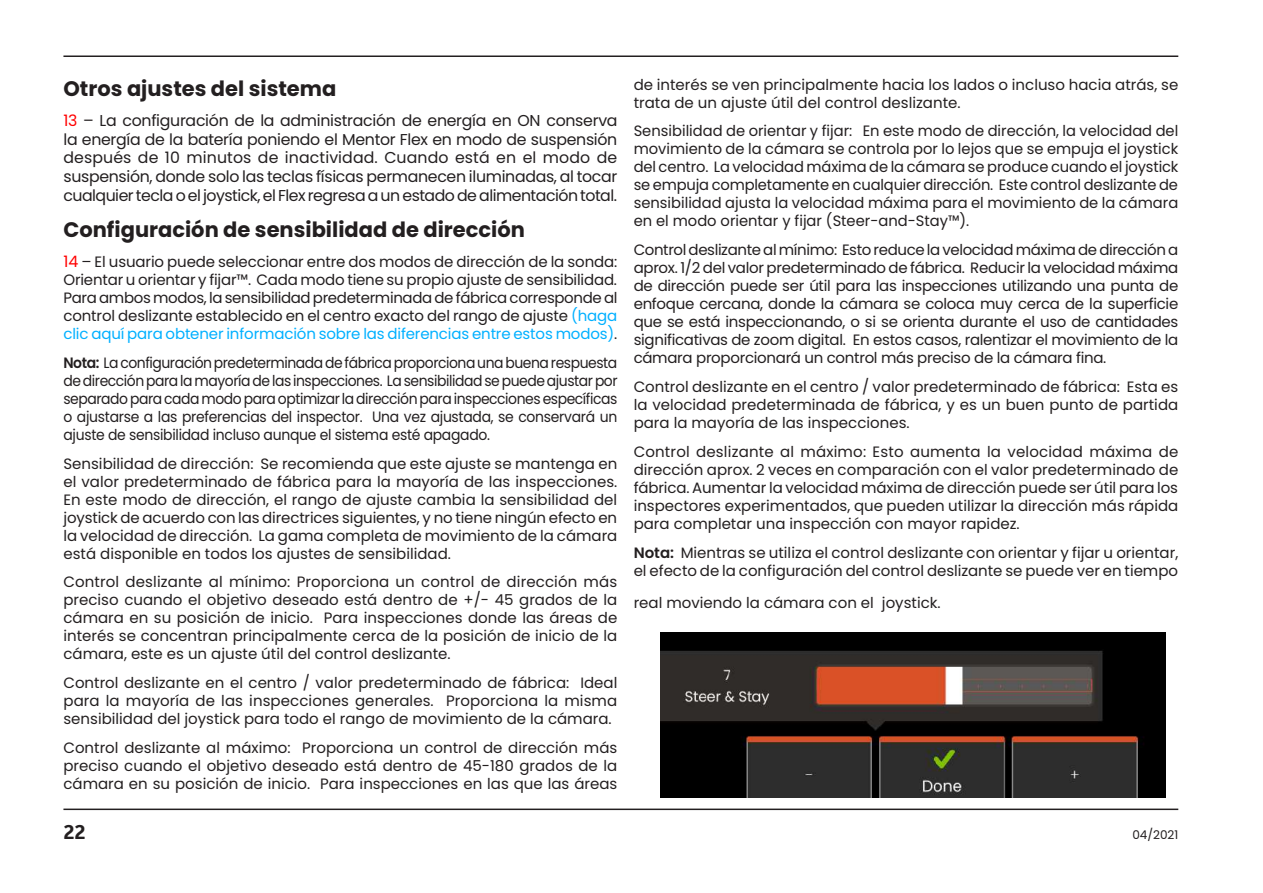
<style>
.page{position:relative;width:1263px;height:893px;background:#fff}
.page>*{position:absolute;margin:0;border:0;box-sizing:border-box;transform-origin:0 0}
.t1{font:700 21px "Poppins";color:#231f20}
.t2{font:700 21px "GE Inspira Sans";color:#231f20}
.t3{font:15.75px/18.9px "Poppins";letter-spacing:-.03em;color:#231f20;text-align:justify}
.t4{font:15px/18px "Poppins";color:#231f20;text-align:justify}
.t5{font:15px/18px "Poppins";color:#231f20;text-align:justify;scale:.93 1}
.t6{font:12px "Poppins";color:#231f20}
.s1{color:#f00}
.s2{font-size:15.75px;color:#f00}
.s3{color:#00b0ff}
.s4{font-weight:600}
</style>
<div class="page">
<hr style="left:63px;top:55px;width:1115px;height:2px;background:#231f20">
<hr style="left:63px;top:809px;width:1115px;height:1px;background:#231f20">
<img style="left:660px;top:633px;width:505px;height:164px">
<h1 class="t1" style="left:63px;top:76px;width:274px">Otros ajustes del sistema</h1>
<p class="t3" style="left:63px;top:111px;width:556px"><span class="s1">13</span> – La configuración de la administración de energía en ON conserva la energía de la batería poniendo el Mentor Flex en modo de suspensión después de 10 minutos de inactividad. Cuando está en el modo de suspensión, donde solo las teclas físicas permanecen iluminadas, al tocar cualquier tecla o el joystick, el Flex regresa a un estado de alimentación total.</p>
<h1 class="t1" style="left:63px;top:218px;width:463px">Configuración de sensibilidad de dirección</h1>
<p class="t4" style="left:63px;top:253px;width:556px"><span class="s2">14</span> – El usuario puede seleccionar entre dos modos de dirección de la sonda:<br>Orientar u orientar y fijar™. Cada modo tiene su propio ajuste de sensibilidad.<br>Para ambos modos, la sensibilidad predeterminada de fábrica corresponde al control deslizante establecido en el centro exacto del rango de ajuste <span class="s3">(haga clic aquí para obtener información sobre las diferencias entre estos modos)</span>.</p>
<p class="t5" style="left:63px;top:354px;width:597px"><span class="s4">Nota:</span> La configuración predeterminada de fábrica proporciona una buena respuesta de dirección para la mayoría de las inspecciones. La sensibilidad se puede ajustar por separado para cada modo para optimizar la dirección para inspecciones específicas o ajustarse a las preferencias del inspector. Una vez ajustada, se conservará un ajuste de sensibilidad incluso aunque el sistema esté apagado.</p>
<p class="t4" style="left:63px;top:454px;width:555px">Sensibilidad de dirección: Se recomienda que este ajuste se mantenga en el valor predeterminado de fábrica para la mayoría de las inspecciones.<br>En este modo de dirección, el rango de ajuste cambia la sensibilidad del joystick de acuerdo con las directrices siguientes, y no tiene ningún efecto en la velocidad de dirección. La gama completa de movimiento de la cámara está disponible en todos los ajustes de sensibilidad.</p>
<p class="t4" style="left:63px;top:573px;width:555px">Control deslizante al mínimo: Proporciona un control de dirección más preciso cuando el objetivo deseado está dentro de +/- 45 grados de la cámara en su posición de inicio. Para inspecciones donde las áreas de interés se concentran principalmente cerca de la posición de inicio de la cámara, este es un ajuste útil del control deslizante.</p>
<p class="t4" style="left:63px;top:674px;width:555px">Control deslizante en el centro / valor predeterminado de fábrica: Ideal para la mayoría de las inspecciones generales. Proporciona la misma sensibilidad del joystick para todo el rango de movimiento de la cámara.</p>
<p class="t4" style="left:63px;top:739px;width:555px">Control deslizante al máximo: Proporciona un control de dirección más preciso cuando el objetivo deseado está dentro de 45-180 grados de la cámara en su posición de inicio. Para inspecciones en las que las áreas</p>
<p class="t4" style="left:634px;top:75px;width:546px">de interés se ven principalmente hacia los lados o incluso hacia atrás, se trata de un ajuste útil del control deslizante.</p>
<p class="t4" style="left:634px;top:122px;width:546px">Sensibilidad de orientar y fijar: En este modo de dirección, la velocidad del movimiento de la cámara se controla por lo lejos que se empuja el joystick del centro. La velocidad máxima de la cámara se produce cuando el joystick se empuja completamente en cualquier dirección. Este control deslizante de sensibilidad ajusta la velocidad máxima para el movimiento de la cámara en el modo orientar y fijar (Steer-and-Stay™).</p>
<p class="t4" style="left:634px;top:241px;width:546px">Control deslizante al mínimo: Esto reduce la velocidad máxima de dirección a aprox. 1/2 del valor predeterminado de fábrica. Reducir la velocidad máxima de dirección puede ser útil para las inspecciones utilizando una punta de enfoque cercana, donde la cámara se coloca muy cerca de la superficie que se está inspeccionando, o si se orienta durante el uso de cantidades significativas de zoom digital. En estos casos, ralentizar el movimiento de la cámara proporcionará un control más preciso de la cámara fina.</p>
<p class="t4" style="left:634px;top:378px;width:546px">Control deslizante en el centro / valor predeterminado de fábrica: Esta es la velocidad predeterminada de fábrica, y es un buen punto de partida para la mayoría de las inspecciones.</p>
<p class="t4" style="left:634px;top:443px;width:546px">Control deslizante al máximo: Esto aumenta la velocidad máxima de dirección aprox. 2 veces en comparación con el valor predeterminado de fábrica. Aumentar la velocidad máxima de dirección puede ser útil para los inspectores experimentados, que pueden utilizar la dirección más rápida para completar una inspección con mayor rapidez.</p>
<p class="t4" style="left:634px;top:543px;width:546px"><span class="s4">Nota:</span> Mientras se utiliza el control deslizante con orientar y fijar u orientar, el efecto de la configuración del control deslizante se puede ver en tiempo</p>
<p class="t4" style="left:634px;top:594px;width:307px">real moviendo la cámara con el joystick.</p>
<h1 class="t2" style="left:63px;top:819px;width:24px">22</h1>
<p class="t6" style="left:1132px;top:828px;width:47px">04/2021</p>
</div>
